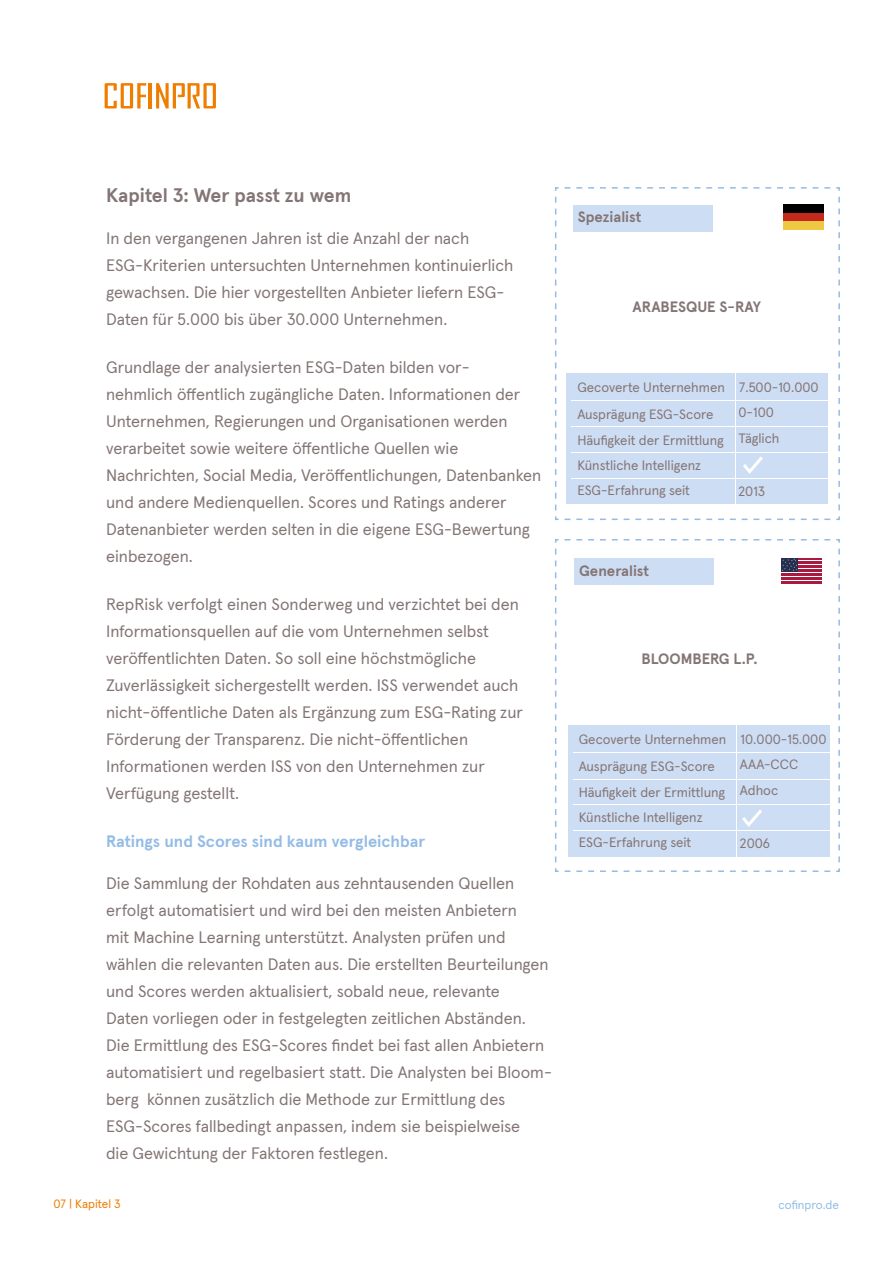
<style>
.page{position:relative;width:893px;height:1263px;background:#fff}
.page>*{position:absolute;margin:0;border:0;box-sizing:border-box;transform-origin:0 0}
.t1{font:700 19.5px "Apercu Pro";letter-spacing:-.005em;color:#847575}
.t2{font:16.5px/27px "Apercu Pro";color:#847575}
.t3{font:700 16.5px "Apercu Pro";color:#94bce6}
.t4{font:700 15px "Apercu Pro";letter-spacing:-.005em;color:#847575}
.t5{font:13.5px/25.8px "Apercu Pro";color:#847575}
.t6{font:12px "Apercu Pro";color:#ef7d00}
.t7{font:12px "Apercu Pro";color:#94bce6}
</style>
<div class="page">
<hr style="left:149px;top:83px;width:3px;height:25px;background:#ef7d00">
<svg style="left:156px;top:83px;width:60px;height:25px"></svg>
<svg style="left:105px;top:83px;width:41px;height:25px"></svg>
<svg style="left:555px;top:187px;width:285px;height:333px"></svg>
<div style="left:573px;top:205px;width:139px;height:27px;background:#cdddf3"></div>
<svg style="left:555px;top:539px;width:285px;height:333px"></svg>
<p class="t1" style="left:106px;top:187px;width:247px">Kapitel 3: Wer passt zu wem</p>
<p class="t2" style="left:106px;top:226px;width:409px">In den vergangenen Jahren ist die Anzahl der nach ESG-Kriterien untersuchten Unternehmen kontinuierlich gewachsen. Die hier vorgestellten Anbieter liefern ESG-Daten für 5.000 bis über 30.000 Unternehmen.</p>
<p class="t2" style="left:106px;top:355px;width:437px">Grundlage der analysierten ESG-Daten bilden vor-<br>nehmlich öffentlich zugängliche Daten. Informationen der Unternehmen, Regierungen und Organisationen werden verarbeitet sowie weitere öffentliche Quellen wie Nachrichten, Social Media, Veröffentlichungen, Datenbanken und andere Medienquellen. Scores und Ratings anderer Datenanbieter werden selten in die eigene ESG-Bewertung einbezogen.</p>
<p class="t2" style="left:106px;top:592px;width:418px">RepRisk verfolgt einen Sonderweg und verzichtet bei den Informationsquellen auf die vom Unternehmen selbst veröffentlichten Daten. So soll eine höchstmögliche Zuverlässigkeit sichergestellt werden. ISS verwendet auch nicht-öffentliche Daten als Ergänzung zum ESG-Rating zur Förderung der Transparenz. Die nicht-öffentlichen Informationen werden ISS von den Unternehmen zur Verfügung gestellt.</p>
<p class="t3" style="left:106px;top:834px;width:321px">Ratings und Scores sind kaum vergleichbar</p>
<p class="t2" style="left:106px;top:871px;width:447px">Die Sammlung der Rohdaten aus zehntausenden Quellen erfolgt automatisiert und wird bei den meisten Anbietern<br>mit Machine Learning unterstützt. Analysten prüfen und wählen die relevanten Daten aus. Die erstellten Beurteilungen und Scores werden aktualisiert, sobald neue, relevante<br>Daten vorliegen oder in festgelegten zeitlichen Abständen.<br>Die Ermittlung des ESG-Scores findet bei fast allen Anbietern automatisiert und regelbasiert statt. Die Analysten bei Bloom&shy;berg können zusätzlich die Methode zur Ermittlung des ESG-Scores fallbedingt anpassen, indem sie beispielweise<br>die Gewichtung der Faktoren festlegen.</p>
<p class="t4" style="left:578px;top:210px;width:65px">Spezialist</p>
<p class="t4" style="left:633px;top:300px;width:130px">ARABESQUE S-RAY</p>
<p class="t5" style="left:577px;top:375px;width:149px">Gecoverte Unternehmen<br>Ausprägung ESG-Score<br>Häufigkeit der Ermittlung<br>Künstliche Intelligenz<br>ESG-Erfahrung seit</p>
<p class="t5" style="left:738px;top:375px;width:82px">7.500-10.000<br>0-100<br>Täglich</p>
<p class="t5" style="left:738px;top:479px;width:28px">2013</p>
<p class="t4" style="left:579px;top:564px;width:72px">Generalist</p>
<p class="t4" style="left:641px;top:652px;width:118px">BLOOMBERG L.P.</p>
<p class="t5" style="left:579px;top:727px;width:149px">Gecoverte Unternehmen<br>Ausprägung ESG-Score<br>Häufigkeit der Ermittlung<br>Künstliche Intelligenz<br>ESG-Erfahrung seit</p>
<p class="t5" style="left:740px;top:727px;width:88px">10.000-15.000<br>AAA-CCC<br>Adhoc</p>
<p class="t5" style="left:740px;top:831px;width:32px">2006</p>
<p class="t6" style="left:54px;top:1198px;width:69px">07 | Kapitel 3</p>
<p class="t7" style="left:779px;top:1199px;width:62px">cofinpro.de</p>
</div>
